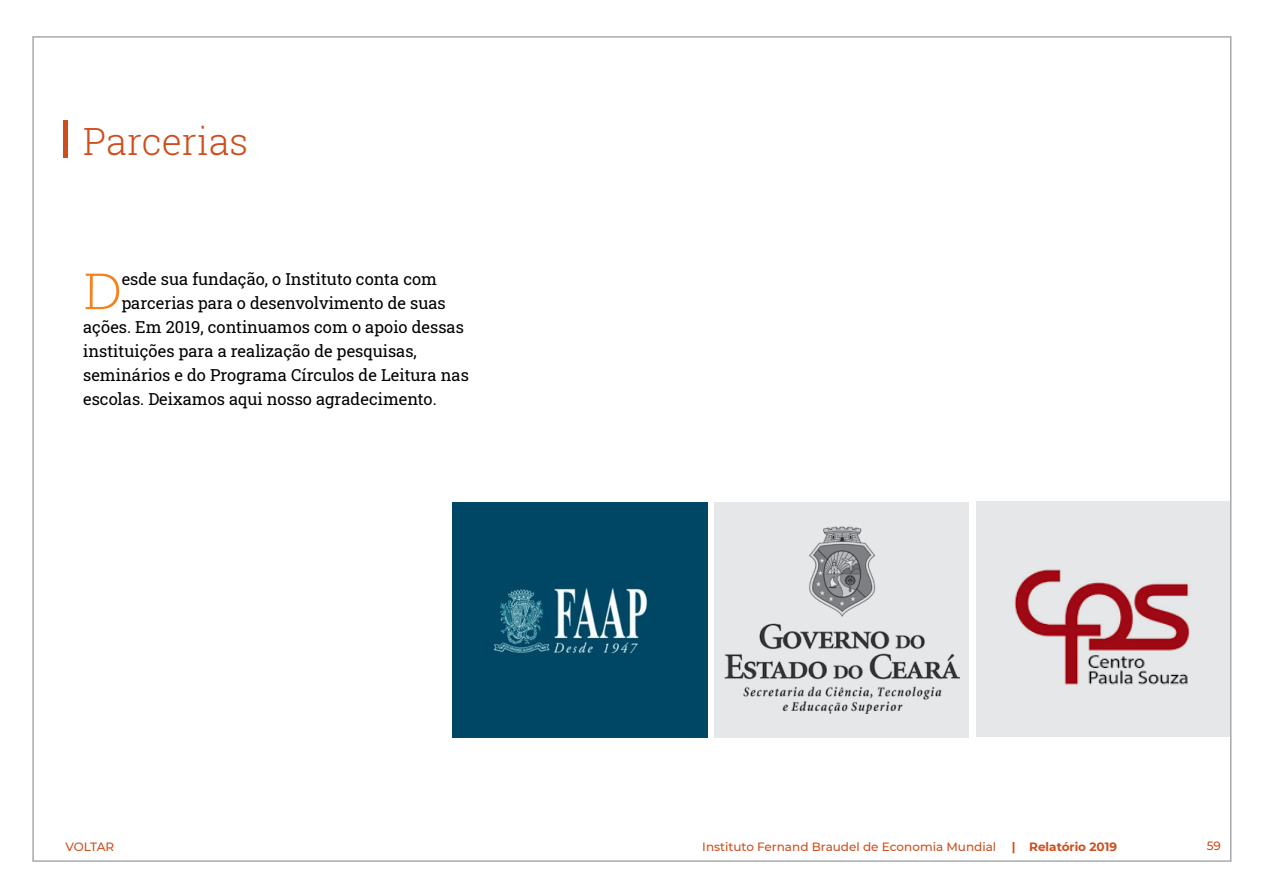
<style>
.page{position:relative;width:1263px;height:893px;background:#fff}
.page>*{position:absolute;margin:0;border:0;box-sizing:border-box;transform-origin:0 0}
.t1{font:300 50.85px "Caecilia LT Std";color:#f58220}
.t2{font:300 37.5px "Roboto Slab";color:#cd4e1d}
.t3{font:16.5px "Roboto Slab";color:#000}
.t4{font:500 12px "Montserrat";color:#cd4e1d}
.t5{font:700 12px "Montserrat";color:#cd4e1d}
</style>
<div class="page">
<svg style="left:714px;top:502px;width:255px;height:235px;background:#d4d5d6"></svg>
<div style="left:976px;top:502px;width:255px;height:235px;background:#e6e7e8"></div>
<img style="left:1014px;top:569px;width:176px;height:116px">
<img style="left:453px;top:502px;width:254px;height:235px">
<hr style="left:64px;top:120px;width:4px;height:38px;background:#cd4e1d">
<h2 class="t2" style="left:83px;top:115px;width:167px">Parcerias</h2>
<h1 class="t1" style="left:83px;top:263px;width:40px">D</h1>
<p class="t3" style="left:122px;top:268px;width:317px">esde sua fundação, o Instituto conta com</p>
<p class="t3" style="left:122px;top:292px;width:326px">parcerias para o desenvolvimento de suas</p>
<p class="t3" style="left:83px;top:316px;width:382px">ações. Em 2019, continuamos com o apoio dessas</p>
<p class="t3" style="left:83px;top:340px;width:335px">instituições para a realização de pesquisas,</p>
<p class="t3" style="left:83px;top:364px;width:387px">seminários e do Programa Círculos de Leitura nas</p>
<p class="t3" style="left:83px;top:388px;width:355px">escolas. Deixamos aqui nosso agradecimento.</p>
<p class="t4" style="left:66px;top:838px;width:50px">VOLTAR</p>
<p class="t4" style="left:702px;top:838px;width:295px">Instituto Fernand Braudel de Economia Mundial</p>
<p class="t5" style="left:1012px;top:838px;width:107px">| Relatório 2019</p>
<p class="t4" style="left:1207px;top:837px;width:16px">59</p>
</div>
